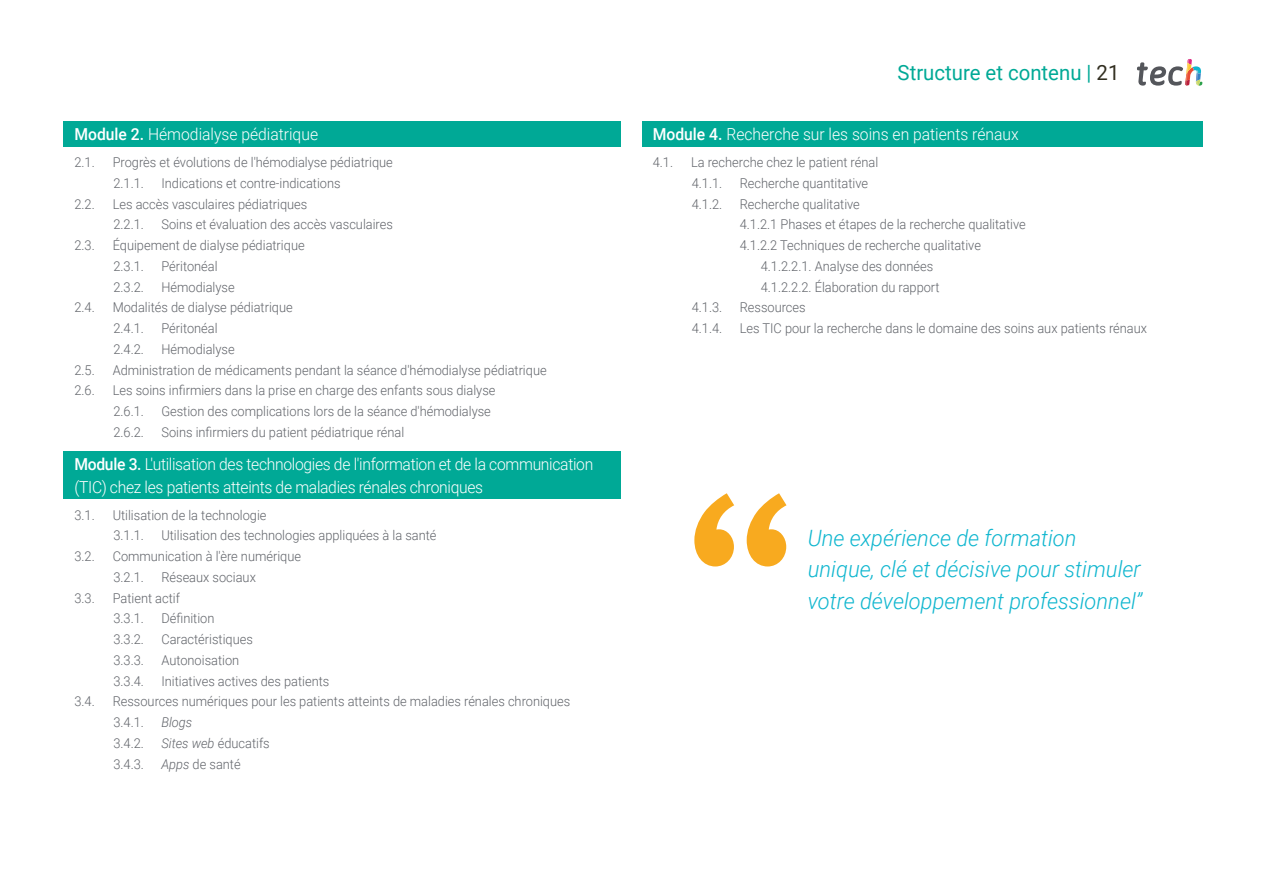
<style>
.page{position:relative;width:1263px;height:893px;background:#fff}
.page>*{position:absolute;margin:0;border:0;box-sizing:border-box;transform-origin:0 0}
.t1{font:italic 300 22.5px/31.5px "Roboto";color:#0fb6cf}
.t2{font:21px "Roboto";color:#00a996}
.t3{font:300 16.5px/22.5px "Roboto";letter-spacing:-.02em;color:#fff;scale:.95 1}
.t4{font:300 16.5px "Roboto";color:#fff;scale:.95 1}
.t5{font:300 13.5px/20.7px "Roboto";color:#61646a;scale:.95 1}
.t6{font:italic 300 13.5px "Roboto";color:#61646a;scale:.95 1}
.s1{font-weight:500}
.s2{font-style:italic}
.s3{color:#312e20}
</style>
<div class="page">
<div style="left:63px;top:121px;width:558px;height:25px;background:#00a996"></div>
<div style="left:63px;top:451px;width:558px;height:48px;background:#00a996"></div>
<div style="left:642px;top:121px;width:560px;height:25px;background:#00a996"></div>
<svg style="left:694px;top:493px;width:92px;height:73px"></svg>
<svg style="left:1137px;top:59px;width:65px;height:27px"></svg>
<p class="t4" style="left:74px;top:123px;width:258px"><span class="s1">Module 2.</span> Hémodialyse pédiatrique</p>
<p class="t5" style="left:74px;top:151px;width:23px">2.1.</p>
<p class="t5" style="left:113px;top:151px;width:296px">Progrès et évolutions de l'hémodialyse pédiatrique<br>2.1.1.</p>
<p class="t5" style="left:161px;top:172px;width:190px">Indications et contre-indications</p>
<p class="t5" style="left:74px;top:193px;width:23px">2.2.</p>
<p class="t5" style="left:113px;top:193px;width:206px">Les accès vasculaires pédiatriques<br>2.2.1.</p>
<p class="t5" style="left:161px;top:214px;width:245px">Soins et évaluation des accès vasculaires</p>
<p class="t5" style="left:74px;top:234px;width:23px">2.3.</p>
<p class="t5" style="left:113px;top:234px;width:204px">Équipement de dialyse pédiatrique<br>2.3.1.</p>
<p class="t5" style="left:161px;top:255px;width:61px">Péritonéal</p>
<p class="t5" style="left:113px;top:276px;width:34px">2.3.2.</p>
<p class="t5" style="left:161px;top:276px;width:79px">Hémodialyse</p>
<p class="t5" style="left:74px;top:297px;width:23px">2.4.</p>
<p class="t5" style="left:113px;top:297px;width:191px">Modalités de dialyse pédiatrique<br>2.4.1.</p>
<p class="t5" style="left:161px;top:317px;width:61px">Péritonéal</p>
<p class="t5" style="left:113px;top:338px;width:34px">2.4.2.</p>
<p class="t5" style="left:161px;top:338px;width:79px">Hémodialyse</p>
<p class="t5" style="left:74px;top:359px;width:23px">2.5.</p>
<p class="t5" style="left:113px;top:359px;width:458px">Administration de médicaments pendant la séance d'hémodialyse pédiatrique</p>
<p class="t5" style="left:74px;top:380px;width:23px">2.6.</p>
<p class="t5" style="left:113px;top:380px;width:404px">Les soins infirmiers dans la prise en charge des enfants sous dialyse<br>2.6.1.</p>
<p class="t5" style="left:161px;top:400px;width:348px">Gestion des complications lors de la séance d'hémodialyse</p>
<p class="t5" style="left:113px;top:421px;width:34px">2.6.2.</p>
<p class="t5" style="left:161px;top:421px;width:257px">Soins infirmiers du patient pédiatrique rénal</p>
<p class="t3" style="left:74px;top:452px;width:548px"><span class="s1">Module 3.</span> L'utilisation des technologies de l'information et de la communication (TIC) chez les patients atteints de maladies rénales chroniques</p>
<p class="t5" style="left:74px;top:504px;width:23px">3.1.</p>
<p class="t5" style="left:113px;top:504px;width:163px">Utilisation de la technologie<br>3.1.1.</p>
<p class="t5" style="left:161px;top:525px;width:291px">Utilisation des technologies appliquées à la santé</p>
<p class="t5" style="left:74px;top:545px;width:23px">3.2.</p>
<p class="t5" style="left:113px;top:545px;width:200px">Communication à l'ère numérique<br>3.2.1.</p>
<p class="t5" style="left:161px;top:566px;width:101px">Réseaux sociaux</p>
<p class="t5" style="left:74px;top:587px;width:23px">3.3.</p>
<p class="t5" style="left:113px;top:587px;width:72px">Patient actif<br>3.3.1.</p>
<p class="t5" style="left:161px;top:608px;width:57px">Définition</p>
<p class="t5" style="left:113px;top:628px;width:34px">3.3.2.</p>
<p class="t5" style="left:161px;top:628px;width:98px">Caractéristiques</p>
<p class="t5" style="left:113px;top:649px;width:34px">3.3.3.</p>
<p class="t5" style="left:161px;top:649px;width:83px">Autonoisation</p>
<p class="t5" style="left:113px;top:670px;width:34px">3.3.4.</p>
<p class="t5" style="left:161px;top:670px;width:178px">Initiatives actives des patients</p>
<p class="t5" style="left:74px;top:691px;width:23px">3.4.</p>
<p class="t5" style="left:113px;top:691px;width:483px">Ressources numériques pour les patients atteints de maladies rénales chroniques<br>3.4.1.</p>
<p class="t6" style="left:161px;top:713px;width:34px">Blogs</p>
<p class="t5" style="left:113px;top:732px;width:34px">3.4.2.</p>
<p class="t5" style="left:161px;top:732px;width:115px"><span class="s2">Sites web</span> éducatifs</p>
<p class="t5" style="left:113px;top:753px;width:34px">3.4.3.</p>
<p class="t5" style="left:161px;top:753px;width:85px"><span class="s2">Apps</span> de santé</p>
<h2 class="t2" style="left:898px;top:57px;width:223px">Structure et contenu | <span class="s3">21</span></h2>
<p class="t4" style="left:653px;top:123px;width:387px"><span class="s1">Module 4.</span> Recherche sur les soins en patients rénaux</p>
<p class="t5" style="left:653px;top:151px;width:23px">4.1.</p>
<p class="t5" style="left:691px;top:151px;width:199px">La recherche chez le patient rénal<br>4.1.1.</p>
<p class="t5" style="left:740px;top:172px;width:137px">Recherche quantitative</p>
<p class="t5" style="left:692px;top:193px;width:34px">4.1.2.</p>
<p class="t5" style="left:740px;top:193px;width:128px">Recherche qualitative</p>
<p class="t5" style="left:740px;top:214px;width:303px">4.1.2.1 Phases et étapes de la recherche qualitative</p>
<p class="t5" style="left:740px;top:234px;width:255px">4.1.2.2 Techniques de recherche qualitative</p>
<p class="t5" style="left:761px;top:255px;width:183px">4.1.2.2.1. Analyse des données</p>
<p class="t5" style="left:761px;top:276px;width:190px">4.1.2.2.2. Élaboration du rapport</p>
<p class="t5" style="left:692px;top:297px;width:34px">4.1.3.</p>
<p class="t5" style="left:740px;top:297px;width:71px">Ressources</p>
<p class="t5" style="left:692px;top:317px;width:34px">4.1.4.</p>
<p class="t5" style="left:740px;top:317px;width:430px">Les TIC pour la recherche dans le domaine des soins aux patients rénaux</p>
<h1 class="t1" style="left:808px;top:521px;width:336px">Une expérience de formation unique, clé et décisive pour stimuler votre développement professionnel”</h1>
</div>
